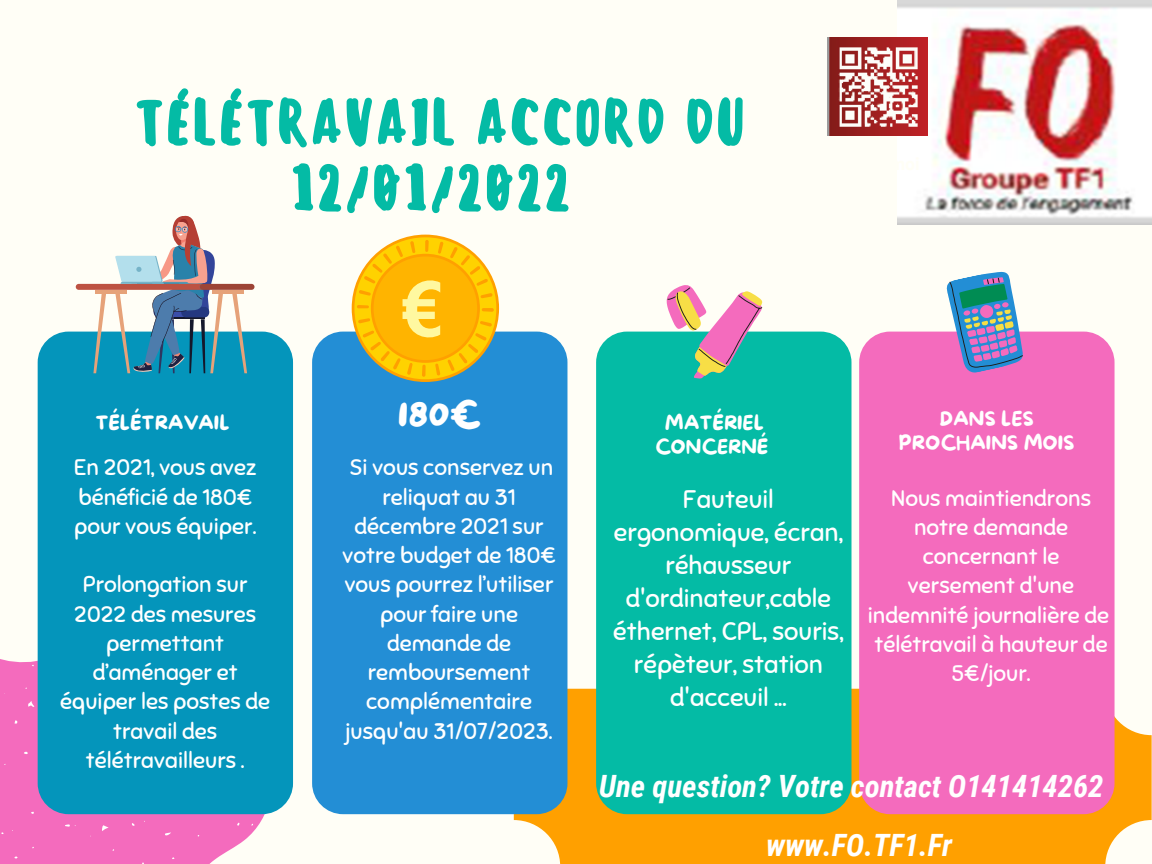
<style>
.page{position:relative;width:1152px;height:864px;background:#fffef6}
.page>*{position:absolute;margin:0;border:0;box-sizing:border-box;transform-origin:0 0}
.t1{font:500 60px/65.2px "Sensei";color:#04bba5;text-align:center}
.t2{font:34.5px "More Sugar";color:#fff}
.t3{font:italic 700 30.75px "Roboto Condensed";color:#fff}
.t4{font:25.35px/33px "Sniglet";color:#fff;text-align:center}
.t5{font:22.5px/29.2px "Sniglet";color:#fff;text-align:center}
.t6{font:19.5px/23.7px "More Sugar";color:#fff;text-align:center}
</style>
<div class="page">
<svg style="left:0;top:515px;width:319px;height:349px;fill:#f46bbd"></svg>
<svg style="left:13px;top:720px;width:5px;height:4px"></svg>
<svg style="left:131px;top:822px;width:4px;height:4px"></svg>
<svg style="left:236px;top:822px;width:4px;height:4px"></svg>
<svg style="left:14px;top:856px;width:4px;height:3px"></svg>
<svg style="left:100px;top:824px;width:9px;height:7px"></svg>
<svg style="left:26px;top:698px;width:12px;height:12px"></svg>
<svg style="left:23px;top:751px;width:5px;height:4px"></svg>
<svg style="left:164px;top:831px;width:8px;height:5px"></svg>
<svg style="left:65px;top:823px;width:11px;height:5px"></svg>
<div style="left:38px;top:332px;width:255px;height:482px;background:#0495bb;border-radius:31px"></div>
<svg style="left:514px;top:689px;width:638px;height:175px;background:#fdaa1c"></svg>
<div style="left:312px;top:332px;width:255px;height:482px;background:#238ed5;border-radius:31px"></div>
<div style="left:596px;top:332px;width:255px;height:482px;background:#04bba5;border-radius:31px"></div>
<div style="left:859px;top:332px;width:256px;height:482px;background:#f46bbd;border-radius:31px"></div>
<svg style="left:944px;top:271px;width:85px;height:102px"></svg>
<svg style="left:666px;top:285px;width:96px;height:94px"></svg>
<div style="left:200px;top:284px;width:55px;height:6px;background:#9d4436;border-radius:3px"></div>
<hr style="left:212px;top:290px;width:31px;height:3px;background:#e6a279">
<svg style="left:232px;top:293px;width:15px;height:80px"></svg>
<svg style="left:76px;top:215px;width:147px;height:158px"></svg>
<svg style="left:352px;top:235px;width:147px;height:147px"></svg>
<img style="left:897px;top:0;width:255px;height:225px">
<img style="left:828px;top:37px;width:100px;height:98px">
<p class="t1" style="left:134px;top:90px;width:613px">TÉLÉTRAVAIL ACCORD DU<br>12/01/2022</p>
<p class="t2" style="left:398px;top:395px;width:85px">180€</p>
<p class="t6" style="left:95px;top:412px;width:136px">TÉLÉTRAVAIL</p>
<p class="t6" style="left:655px;top:412px;width:115px">MATÉRIEL<br>CONCERNÉ</p>
<p class="t6" style="left:899px;top:408px;width:177px">DANS LES<br>PROCHAINS MOIS</p>
<p class="t5" style="left:74px;top:453px;width:184px;text-align:left">En 2021, vous avez bénéficié de 180€ pour vous équiper.</p>
<p class="t5" style="left:60px;top:570px;width:212px">Prolongation sur<br>2022 des mesures permettant d’aménager et équiper les postes de travail des télétravailleurs .</p>
<p class="t5" style="left:343px;top:453px;width:215px">Si vous conservez un reliquat au 31 décembre 2021 sur votre budget de 180€ vous pourrez l’utiliser pour faire une demande de remboursement complémentaire jusqu'au 31/07/2023.</p>
<p class="t4" style="left:613px;top:483px;width:232px">Fauteuil ergonomique, écran, réhausseur d'ordinateur,cable éthernet, CPL, souris, répèteur, station d'acceuil ...</p>
<p class="t5" style="left:868px;top:484px;width:243px">Nous maintiendrons notre demande concernant le versement d'une indemnité journalière de télétravail à hauteur de<br>5€/jour.</p>
<p class="t3" style="left:599px;top:768px;width:506px">Une question? Votre contact O141414262</p>
<p class="t3" style="left:766px;top:827px;width:188px">www.FO.TF1.Fr</p>
</div>
